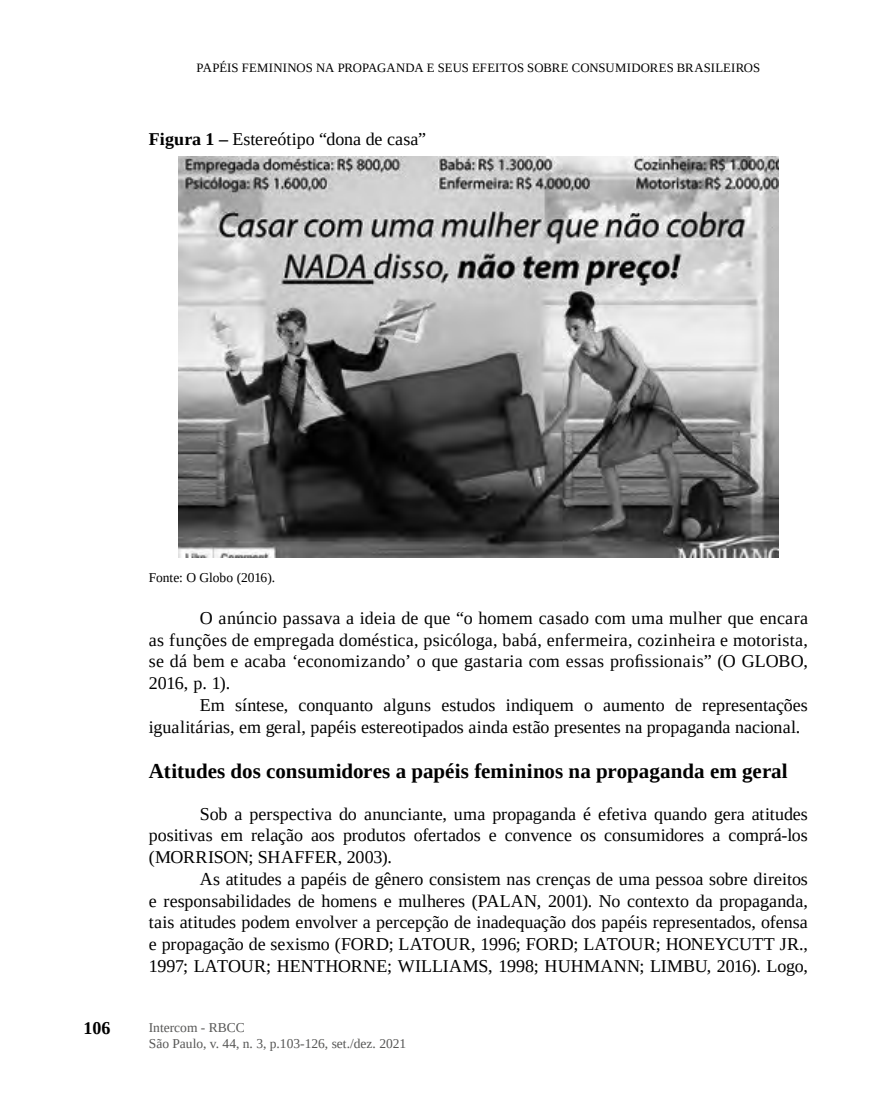
<style>
.page{position:relative;width:893px;height:1106px;background:#fff}
.page>*{position:absolute;margin:0;border:0;box-sizing:border-box;transform-origin:0 0}
.t1{font:700 21px "Liberation Serif";letter-spacing:.005em;color:#000}
.t2{font:18px/21.8px "Liberation Serif";color:#000;text-align:justify}
.t3{font:700 18px "Liberation Serif";color:#000}
.t4{font:13.5px/16.2px "Liberation Serif";color:#575756}
.t5{font:13.5px "Liberation Serif";letter-spacing:-.005em;color:#000}
.t6{font:12.75px "Liberation Serif";letter-spacing:.005em;color:#000}
.s1{font-weight:700}
</style>
<div class="page">
<img style="left:178px;top:156px;width:600px;height:401px">
<p class="t6" style="left:197px;top:59px;width:565px">PAPÉIS FEMININOS NA PROPAGANDA E SEUS EFEITOS SOBRE CONSUMIDORES BRASILEIROS</p>
<p class="t2" style="left:149px;top:128px;width:279px"><span class="s1">Figura 1 –</span> Estereótipo “dona de casa”</p>
<p class="t3" style="left:84px;top:1016px;width:28px">106</p>
<p class="t5" style="left:149px;top:568px;width:128px">Fonte: O Globo (2016).</p>
<p class="t2" style="left:149px;top:607px;width:661px;text-indent:51px">O anúncio passava a ideia de que “o homem casado com uma mulher que encara as funções de empregada doméstica, psicóloga, babá, enfermeira, cozinheira e motorista, se dá bem e acaba ‘economizando’ o que gastaria com essas profissionais” (O GLOBO, 2016, p. 1).</p>
<p class="t2" style="left:149px;top:694px;width:661px;text-indent:51px">Em síntese, conquanto alguns estudos indiquem o aumento de representações igualitárias, em geral, papéis estereotipados ainda estão presentes na propaganda nacional.</p>
<p class="t1" style="left:149px;top:756px;width:640px">Atitudes dos consumidores a papéis femininos na propaganda em geral</p>
<p class="t2" style="left:149px;top:802px;width:661px;text-indent:51px">Sob a perspectiva do anunciante, uma propaganda é efetiva quando gera atitudes positivas em relação aos produtos ofertados e convence os consumidores a comprá-los (MORRISON; SHAFFER, 2003).</p>
<p class="t2" style="left:149px;top:868px;width:661px;text-indent:51px">As atitudes a papéis de gênero consistem nas crenças de uma pessoa sobre direitos e responsabilidades de homens e mulheres (PALAN, 2001). No contexto da propaganda, tais atitudes podem envolver a percepção de inadequação dos papéis representados, ofensa e propagação de sexismo (FORD; LATOUR, 1996; FORD; LATOUR; HONEYCUTT JR., 1997; LATOUR; HENTHORNE; WILLIAMS, 1998; HUHMANN; LIMBU, 2016). Logo,</p>
<p class="t4" style="left:149px;top:1018px;width:259px">Intercom - RBCC<br>São Paulo, v. 44, n. 3, p.103-126, set./dez. 2021</p>
</div>
